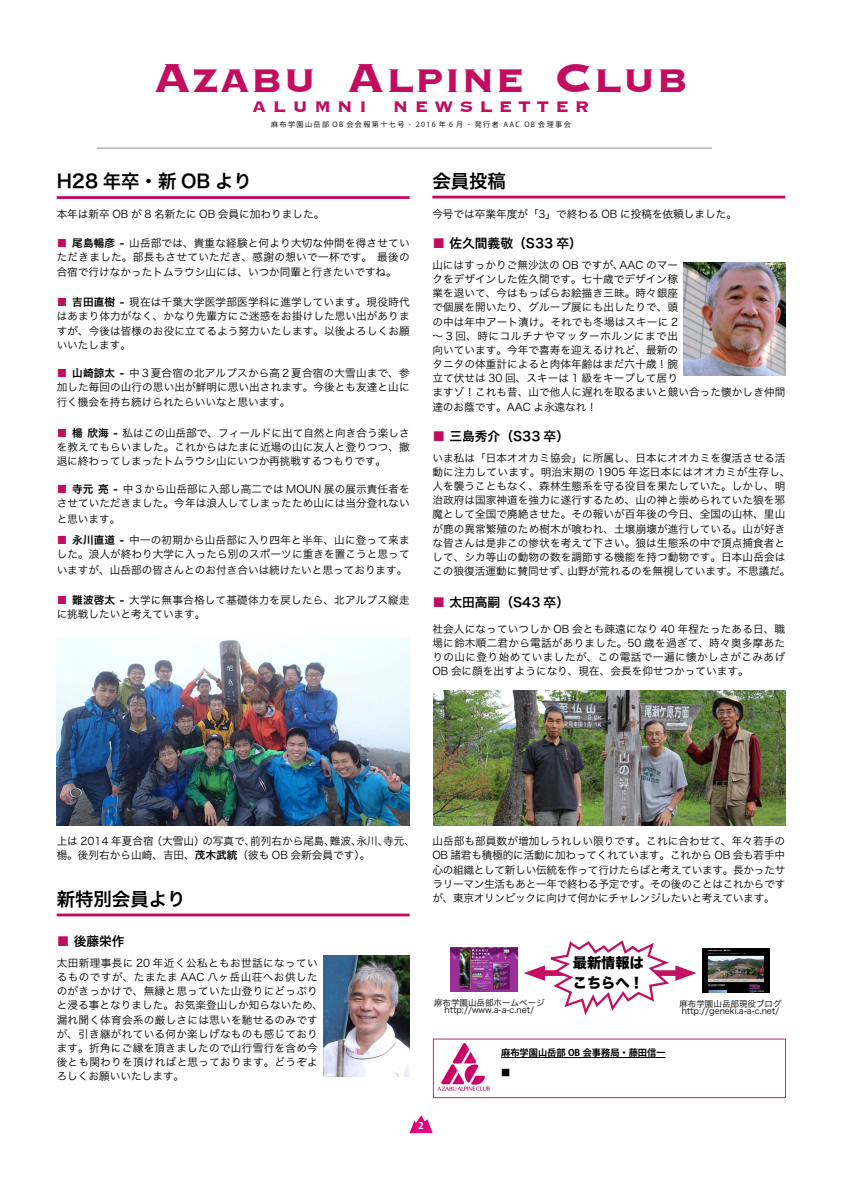
<style>
.page{position:relative;width:842px;height:1191px;background:#fff}
.page>*{position:absolute;margin:0;border:0;box-sizing:border-box;transform-origin:0 0}
.t1{font:800 42.5px "Graverplate";color:#c20c5f}
.t2{font:800 19.8px "Graverplate";letter-spacing:.3em;color:#c20c5f}
.t3{font:18.4px "Hira Kaku Pro W6";color:#000}
.t4{font:14.2px/19.8px "Hira Kaku Std W8";color:#000}
.t5{font:12.8px "Hira Kaku Pro W6";color:#000}
.t6{font:10.6px/14.2px "Hira Kaku Pro W3";letter-spacing:.005em;color:#000}
.t7{font:10.6px/14.2px "Hira Kaku Pro W3";letter-spacing:.025em;color:#000}
.t8{font:10.6px "Hira Kaku Pro W6";letter-spacing:.015em;color:#000}
.t9{font:10.6px "Hira Kaku Pro W6";color:#c20c5f}
.t10{font:700 9.2px "Koz Go Pro";color:#000}
.t11{font:700 9.2px "Koz Go Std";color:#fff}
.t12{font:500 9.2px "Koz Go Pro";color:#000}
.t13{font:8.5px "Hira Kaku Pro W3";color:#000}
.t14{font:7.1px "Koz Go Std";letter-spacing:.2em;color:#000}
.s1{font-family:"Hira Kaku Pro W6"}
.s2{font-family:"Hira Kaku Pro W6";color:#c20c5f}
.s3{color:#c20c5f}
</style>
<div class="page">
<hr style="left:97px;top:147px;width:615px;height:2px;background:#afafaf">
<svg style="left:409px;top:1115px;width:24px;height:18px"></svg>
<hr style="left:57px;top:196px;width:353px;height:3px;background:#c20c5f">
<hr style="left:57px;top:913px;width:353px;height:3px;background:#c20c5f">
<hr style="left:432px;top:196px;width:353px;height:2px;background:#c20c5f">
<hr style="left:501px;top:1057px;width:165px;height:1px;background:#000">
<div style="left:433px;top:1038px;width:353px;height:60px;border:1px solid #b72d76"></div>
<img style="left:437px;top:1043px;width:52px;height:48px">
<img style="left:451px;top:947px;width:66px;height:44px">
<img style="left:703px;top:948px;width:66px;height:44px">
<svg style="left:524px;top:940px;width:173px;height:75px"></svg>
<img style="left:57px;top:637px;width:353px;height:188px">
<img style="left:324px;top:955px;width:86px;height:121px">
<img style="left:684px;top:262px;width:101px;height:113px">
<img style="left:433px;top:690px;width:352px;height:135px">
<h1 class="t1" style="left:153px;top:49px;width:165px">Azabu</h1>
<h1 class="t1" style="left:347px;top:49px;width:179px">Alpine</h1>
<h1 class="t1" style="left:554px;top:49px;width:136px">Club</h1>
<h2 class="t2" style="left:252px;top:92px;width:117px">alumni</h2>
<h2 class="t2" style="left:393px;top:92px;width:198px">newsletter</h2>
<p class="t14" style="left:271px;top:120px;width:135px">麻布学園山岳部 OB 会会報第十七号</p>
<p class="t14" style="left:416px;top:120px;width:49px">2016 年 6 月</p>
<p class="t14" style="left:524px;top:120px;width:48px">OB 会理事会</p>
<p class="t14" style="left:475px;top:120px;width:26px">発行者</p>
<p class="t14" style="left:503px;top:120px;width:18px">AAC</p>
<p class="t14" style="left:409px;top:120px;width:4px">-</p>
<p class="t14" style="left:468px;top:120px;width:4px">-</p>
<h3 class="t3" style="left:57px;top:165px;width:197px">H28年卒・新OB より</h3>
<p class="t6" style="left:57px;top:206px;width:269px">本年は新卒 OB が 8 名新たに OB 会員に加わりました。</p>
<p class="t6" style="left:129px;top:235px;width:282px">山岳部では、貴重な経験と何より大切な仲間を得させてい</p>
<p class="t8" style="left:72px;top:233px;width:54px">尾島暢彦 -</p>
<p class="t9" style="left:57px;top:233px;width:12px">■</p>
<p class="t6" style="left:57px;top:248px;width:342px;line-height:15.2px">ただきました。部長もさせていただき、感謝の想いで一杯です。<br>合宿で行けなかったトムラウシ山には、いつか同輩と行きたいですね。</p>
<p class="t6" style="left:129px;top:294px;width:282px">現在は千葉大学医学部医学科に進学しています。現役時代</p>
<p class="t6" style="left:377px;top:249px;width:34px">最後の</p>
<p class="t8" style="left:72px;top:292px;width:54px">吉田直樹 -</p>
<p class="t9" style="left:57px;top:292px;width:12px">■</p>
<p class="t6" style="left:57px;top:308px;width:355px;text-align:justify">はあまり体力がなく、かなり先輩方にご迷惑をお掛けした思い出がありますが、今後は皆様のお役に立てるよう努力いたします。以後よろしくお願いいたします。</p>
<p class="t6" style="left:72px;top:365px;width:339px"><span class="s1">山崎諒太</span> 中<span class="s1">-</span> ３夏合宿の北アルプスから高２夏合宿の大雪山まで、参</p>
<p class="t9" style="left:57px;top:363px;width:12px">■</p>
<p class="t6" style="left:57px;top:379px;width:354px;line-height:15.2px">加した毎回の山行の思い出が鮮明に思い出されます。今後とも友達と山に行く機会を持ち続けられたらいいなと思います。</p>
<p class="t6" style="left:57px;top:425px;width:355px;text-align:justify"><span class="s2">■</span> <span class="s1">楊欣海 -</span> 私はこの山岳部で、フィールドに出て自然と向き合う楽しさを教えてもらいました。これからはたまに近場の山に友人と登りつつ、撤退に終わってしまったトムラウシ山にいつか再挑戦するつもりです。</p>
<p class="t6" style="left:98px;top:481px;width:313px"><span class="s1">亮</span> 中<span class="s1">-</span> ３から山岳部に入部し高二では MOUN 展の展示責任者を</p>
<p class="t8" style="left:72px;top:480px;width:23px">寺元</p>
<p class="t9" style="left:57px;top:480px;width:12px">■</p>
<p class="t6" style="left:57px;top:495px;width:354px;line-height:15.2px">させていただきました。今年は浪人してしまったため山には当分登れないと思います。</p>
<p class="t6" style="left:129px;top:532px;width:282px">中一の初期から山岳部に入り四年と半年、山に登って来ま</p>
<p class="t8" style="left:72px;top:531px;width:54px">永川直道 -</p>
<p class="t9" style="left:57px;top:531px;width:12px">■</p>
<p class="t6" style="left:57px;top:546px;width:354px;line-height:15.2px">した。浪人が終わり大学に入ったら別のスポーツに重きを置こうと思っていますが、山岳部の皆さんとのお付き合いは続けたいと思っております。</p>
<p class="t6" style="left:129px;top:592px;width:282px">大学に無事合格して基礎体力を戻したら、北アルプス縦走</p>
<p class="t8" style="left:72px;top:590px;width:54px">難波啓太 -</p>
<p class="t9" style="left:57px;top:590px;width:12px">■</p>
<p class="t6" style="left:57px;top:606px;width:150px">に挑戦したいと考えています。</p>
<h3 class="t3" style="left:432px;top:164px;width:75px">会員投稿</h3>
<p class="t6" style="left:432px;top:206px;width:306px">今号では卒業年度が「3」で終わる OB に投稿を依頼しました。</p>
<p class="t5" style="left:432px;top:232px;width:151px"><span class="s3">■</span> 佐久間義敬（S33 卒(</p>
<p class="t6" style="left:619px;top:257px;width:60px">AAC のマー</p>
<p class="t6" style="left:432px;top:257px;width:355px">山にはすっかりご無沙汰の OB ですが、<br>クをデザインした佐久間です。七十歳でデザイン稼<br>業を退いて、今はもっぱらお絵描き三昧。時々銀座<br>で個展を開いたり、グループ展にも出したりで、頭<br>の中は年中アート漬け。それでも冬場はスキーに 2<br>〜 3 回、時にコルチナやマッターホルンにまで出<br>向いています。今年で喜寿を迎えるけれど、最新の<br>タニタの体重計によると肉体年齢はまだ六十歳！腕<br>立て伏せは 30 回、スキーは 1 級をキープして居り<br>ますゾ！これも昔、山で他人に遅れを取るまいと競い合った懐かしき仲間達のお蔭です。AAC よ永遠なれ!</p>
<p class="t5" style="left:432px;top:424px;width:138px"><span class="s3">■</span> 三島秀介（S33 卒(</p>
<p class="t6" style="left:432px;top:450px;width:355px">いま私は「日本オオカミ協会」に所属し、日本にオオカミを復活させる活</p>
<p class="t6" style="left:432px;top:464px;width:360px">動に注力しています。明治末期の 1905 年迄日本にはオオカミが生存し、</p>
<p class="t6" style="left:432px;top:478px;width:354px">人を襲うこともなく、森林生態系を守る役目を果たしていた。しかし、明</p>
<p class="t6" style="left:432px;top:492px;width:354px">治政府は国家神道を強力に遂行するため、山の神と崇められていた狼を邪</p>
<p class="t6" style="left:432px;top:506px;width:354px">魔として全国で廃絶させた。その報いが百年後の今日、全国の山林、里山</p>
<p class="t6" style="left:432px;top:520px;width:355px">が鹿の異常繁殖のため樹木が喰われ、土壌崩壊が進行している。山が好き</p>
<p class="t6" style="left:432px;top:535px;width:354px">な皆さんは是非この惨状を考えて下さい。狼は生態系の中で頂点捕食者と</p>
<p class="t6" style="left:432px;top:549px;width:355px">して、シカ等山の動物の数を調節する機能を持つ動物です。日本山岳会は</p>
<p class="t6" style="left:567px;top:563px;width:225px">山野が荒れるのを無視しています。不思議だ。</p>
<p class="t6" style="left:432px;top:563px;width:140px">この狼復活運動に賛同せず、</p>
<p class="t5" style="left:432px;top:590px;width:138px"><span class="s3">■</span> 太田高嗣（S43 卒(</p>
<p class="t6" style="left:432px;top:620px;width:354px;text-align:justify">社会人になっていつしか OB 会とも疎遠になり 40 年程たったある日、職場に鈴木順二君から電話がありました。50 歳を過ぎて、時々奥多摩あたりの山に登り始めていましたが、この電話で一遍に懐かしさがこみあげOB 会に顔を出すようになり、現在、会長を仰せつかっています。</p>
<p class="t6" style="left:250px;top:833px;width:87px">前列右から尾島、</p>
<p class="t6" style="left:57px;top:833px;width:315px">上は 2014 年夏合宿<br>楊。後列右から山崎、吉田、<span class="s1">茂木武統</span>（彼も OB 会新会員です。(</p>
<h3 class="t3" style="left:57px;top:882px;width:130px">新特別会員より</h3>
<p class="t5" style="left:57px;top:929px;width:70px"><span class="s3">■</span> 後藤栄作</p>
<p class="t7" style="left:57px;top:955px;width:268px">太田新理事長に 20 年近く公私ともお世話になっているものですが、たまたま AAC 八ヶ岳山荘へお供したのがきっかけで、無縁と思っていた山登りにどっぷりと浸る事となりました。お気楽登山しか知らないため、漏れ聞く体育会系の厳しさには思いを馳せるのみですが、引き継がれている何か楽しげなものも感じております。折角にご縁を頂きましたので山行雪行を含め今後とも関わりを頂ければと思っております。どうぞよろしくお願いいたします。</p>
<p class="t6" style="left:151px;top:833px;width:55px">（大雪山）</p>
<p class="t6" style="left:330px;top:833px;width:33px">難波、</p>
<p class="t6" style="left:356px;top:833px;width:33px">永川、</p>
<p class="t6" style="left:202px;top:833px;width:55px">の写真で、</p>
<p class="t6" style="left:383px;top:833px;width:33px">寺元、</p>
<p class="t6" style="left:432px;top:833px;width:354px;text-align:justify">山岳部も部員数が増加しうれしい限りです。これに合わせて、年々若手のOB 諸君も積極的に活動に加わってくれています。これから OB 会も若手中心の組織として新しい伝統を作って行けたらばと考えています。長かったサラリーマン生活もあと一年で終わる予定です。その後のことはこれからですが、東京オリンピックに向けて何かにチャレンジしたいと考えています。</p>
<h3 class="t4" style="left:573px;top:953px;width:72px">最新情報はこちらへ!</h3>
<p class="t13" style="left:434px;top:995px;width:112px">麻布学園山岳部ホームページ</p>
<p class="t13" style="left:679px;top:995px;width:104px">麻布学園山岳部現役ブログ</p>
<p class="t13" style="left:445px;top:1002px;width:91px">h t t p : / / w w w .c-a-a. n e t /</p>
<p class="t13" style="left:682px;top:1003px;width:99px">h t t p : / / g e n e k i .c-a-a. n e t /</p>
<p class="t10" style="left:501px;top:1046px;width:166px">麻布学園山岳部 OB 会事務局・藤田信一</p>
<p class="t12" style="left:501px;top:1066px;width:11px">■</p>
<p class="t11" style="left:418px;top:1119px;width:7px">2</p>
</div>
